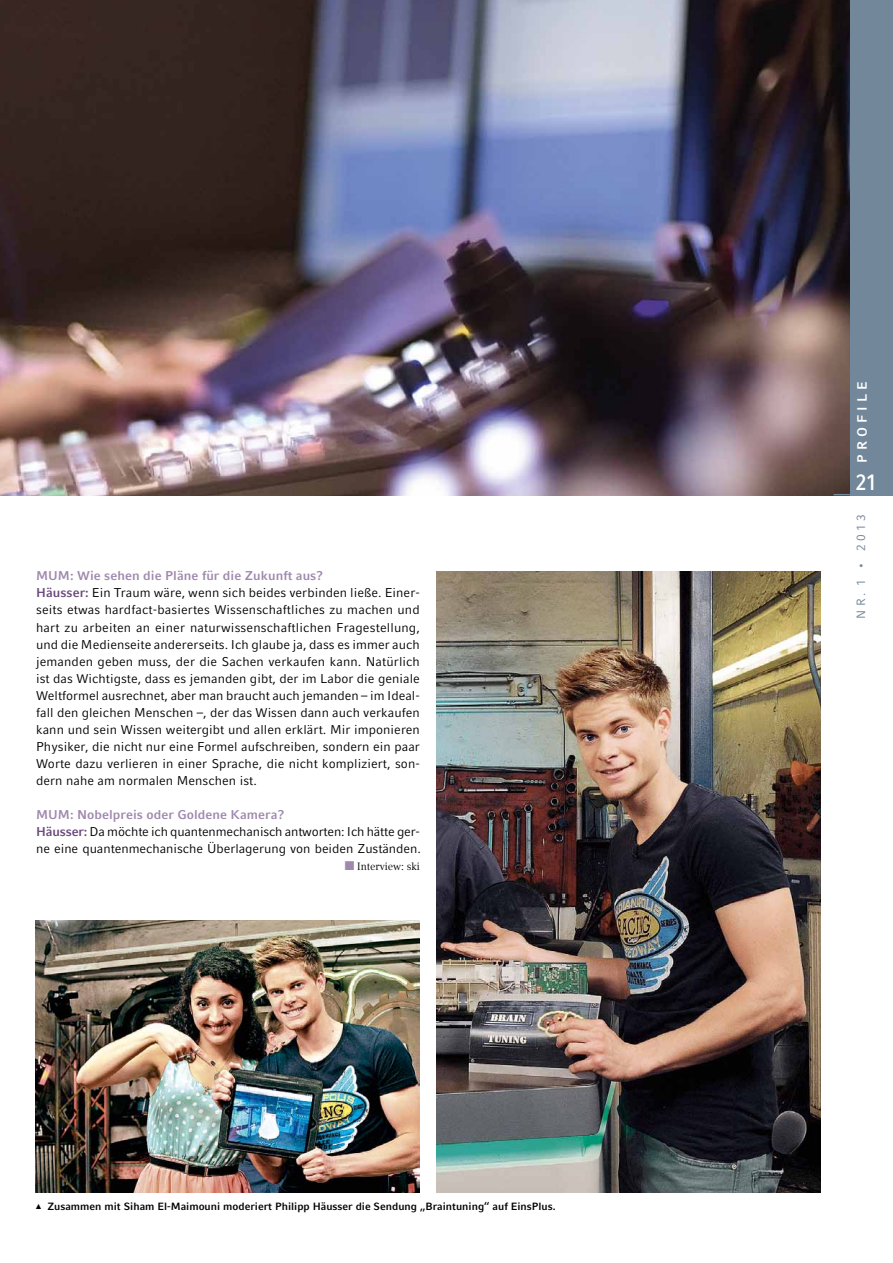
<style>
.page{position:relative;width:893px;height:1263px;background:#fff}
.page>*{position:absolute;margin:0;border:0;box-sizing:border-box;transform-origin:0 0}
.t1{font:700 22.5px "LMU Compatil Fact";color:#fff;scale:.8 1}
.t2{font:700 13.5px "LMU Compatil Fact";letter-spacing:.3em;color:#fff}
.t3{font:12.75px/17px "LMU Compatil Fact";letter-spacing:.005em;color:#000}
.t4{font:700 12.75px "LMU Compatil Fact";color:#9f89ae}
.t5{font:12px "LMU Compatil Fact";letter-spacing:.3em;color:#73879a}
.t6{font:700 10.5px "LMU Compatil Fact";color:#000}
.t7{font:10.5px "LMU Compatil Text";color:#000}
.s1{font-weight:700;color:#9f89ae}
.s2{font-weight:700;color:#6b497c}
.s3{color:#9f89ae}
</style>
<div class="page">
<img style="left:0;top:0;width:850px;height:495px">
<img style="left:35px;top:921px;width:385px;height:272px">
<img style="left:437px;top:572px;width:384px;height:621px">
<div style="left:850px;top:0;width:43px;height:495px;background:#73879a"></div>
<hr style="left:833px;top:494px;width:60px;height:1px;background:#73879a">
<p class="t3" style="left:36px;top:567px;width:385px;text-indent:34px"><span class="s1">: Wie sehen die Pläne für die Zukunft aus?<br></span><span class="s2">Häusser:</span> Ein Traum wäre, wenn sich beides verbinden ließe. Einer&shy;seits etwas hardfact-basiertes Wissenschaftliches zu machen und hart zu arbeiten an einer naturwissenschaftlichen Fragestellung, und die Medienseite andererseits. Ich glaube ja, dass es immer auch jemanden geben muss, der die Sachen verkaufen kann. Natürlich ist das Wichtigste, dass es jemanden gibt, der im Labor die geniale Weltformel ausrechnet, aber man braucht auch jemanden – im Ideal&shy;fall den gleichen Menschen –, der das Wissen dann auch verkaufen kann und sein Wissen weitergibt und allen erklärt. Mir imponieren Physiker, die nicht nur eine Formel aufschreiben, sondern ein paar Worte dazu verlieren in einer Sprache, die nicht kompliziert, son&shy;dern nahe am normalen Menschen ist.</p>
<p class="t4" style="left:36px;top:807px;width:12px">MUM</p>
<p class="t4" style="left:36px;top:568px;width:12px">MUM</p>
<p class="t3" style="left:36px;top:806px;width:386px;text-indent:34px"><span class="s1">: Nobelpreis oder Goldene Kamera?<br></span><span class="s2">Häusser:</span> Da möchte ich quantenmechanisch antworten: Ich hätte ger&shy;ne eine quantenmechanische Ü berlagerung von beiden Zuständen.</p>
<p class="t7" style="left:345px;top:860px;width:77px"><span class="s3">■</span> Interview: ski</p>
<p class="t6" style="left:42px;top:1200px;width:515px">Zusammen mit Siham El-Maimouni moderiert Philipp Häusser die Sendung „Braintuning“ auf EinsPlus.</p>
<p class="t2" style="left:854px;top:463px;width:81px;rotate:-90deg">P rofile</p>
<h1 class="t1" style="left:856px;top:469px;width:27px">21</h1>
<p class="t5" style="left:854px;top:619px;width:107px;rotate:-90deg">NR. 1 • 2013</p>
</div>
